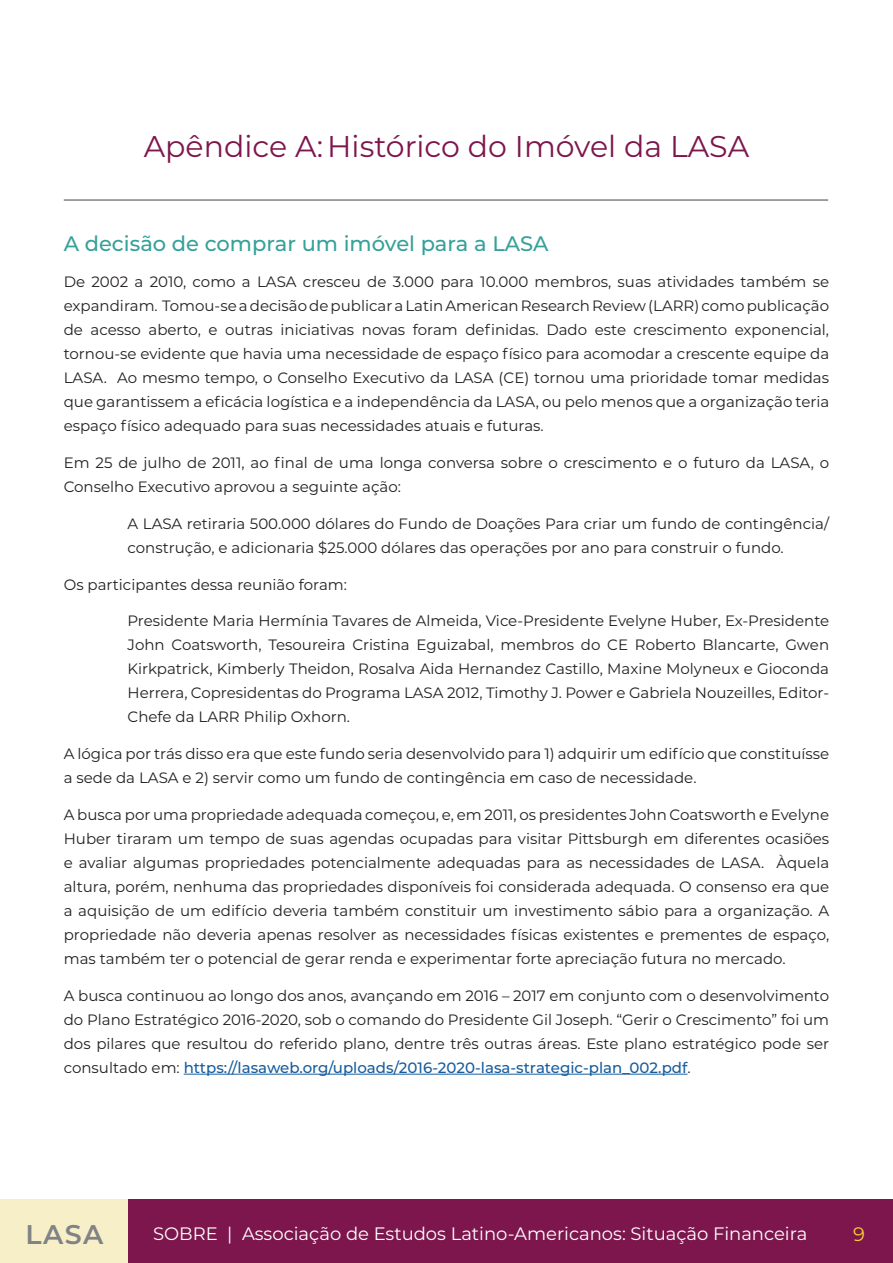
<style>
.page{position:relative;width:893px;height:1263px;background:#fff}
.page>*{position:absolute;margin:0;border:0;box-sizing:border-box;transform-origin:0 0}
.Titulares_guinda{font:30px "Montserrat";color:#7d164c}
.t1{font:600 27px "Montserrat";color:#808285}
.Cuerpo_de_texto{font:500 21px "Montserrat";color:#35a199}
.t2{font:19.5px "Montserrat";color:#f8ce34}
.t3{font:18px "Montserrat";color:#fff}
.Cuerpo_de_texto-2{font:15px/24px "Montserrat";color:#231f20;text-align:justify}
.s1{font-weight:500;color:#175d9e}
</style>
<div class="page">
<div style="left:0;top:1199px;width:129px;height:64px;background:#f6efc7"></div>
<div style="left:129px;top:1199px;width:764px;height:64px;background:#7d164c"></div>
<hr style="left:184px;top:1074px;width:503px;height:1px;background:#175d9e">
<hr style="left:64px;top:199px;width:764px;height:2px;background:#808285">
<p class="Titulares_guinda" style="left:144px;top:125px;width:607px">Apêndice A:Histórico do Imóvel da LASA</p>
<p class="Cuerpo_de_texto" style="left:64px;top:228px;width:486px">A decisão de comprar um imóvel para a LASA</p>
<p class="Cuerpo_de_texto-2" style="left:64px;top:269px;width:767px">De 2002 a 2010, como a LASA cresceu de 3.000 para 10.000 membros, suas atividades também se expandiram. Tomou-se a decisão de publicar a Latin American Research Review (LARR) como publicação de acesso aberto, e outras iniciativas novas foram definidas. Dado este crescimento exponencial, tornou-se evidente que havia uma necessidade de espaço físico para acomodar a crescente equipe da LASA. Ao mesmo tempo, o Conselho Executivo da LASA (CE) tornou uma prioridade tomar medidas que garantissem a eficácia logística e a independência da LASA, ou pelo menos que a organização teria espaço físico adequado para suas necessidades atuais e futuras.</p>
<p class="Cuerpo_de_texto-2" style="left:64px;top:450px;width:767px">Em 25 de julho de 2011, ao final de uma longa conversa sobre o crescimento e o futuro da LASA, o<br>Conselho Executivo aprovou a seguinte ação:</p>
<p class="Cuerpo_de_texto-2" style="left:128px;top:511px;width:703px">A LASA retiraria 500.000 dólares do Fundo de Doações Para criar um fundo de contingência/ construção, e adicionaria $25.000 dólares das operações por ano para construir o fundo.</p>
<p class="Cuerpo_de_texto-2" style="left:64px;top:572px;width:285px">Os participantes dessa reunião foram:</p>
<p class="Cuerpo_de_texto-2" style="left:128px;top:608px;width:703px">Presidente Maria Hermínia Tavares de Almeida, Vice-Presidente Evelyne Huber, Ex-Presidente John Coatsworth, Tesoureira Cristina Eguizabal, membros do CE Roberto Blancarte, Gwen Kirkpatrick, Kimberly Theidon, Rosalva Aida Hernandez Castillo, Maxine Molyneux e Gioconda Herrera, Copresidentas do Programa LASA 2012, Timothy J. Power e Gabriela Nouzeilles, Editor-Chefe da LARR Philip Oxhorn.</p>
<p class="Cuerpo_de_texto-2" style="left:64px;top:741px;width:767px">A lógica por trás disso era que este fundo seria desenvolvido para 1) adquirir um edifício que constituísse a sede da LASA e 2) servir como um fundo de contingência em caso de necessidade.</p>
<p class="Cuerpo_de_texto-2" style="left:64px;top:802px;width:767px">A busca por uma propriedade adequada começou, e, em 2011, os presidentes John Coatsworth e Evelyne Huber tiraram um tempo de suas agendas ocupadas para visitar Pittsburgh em diferentes ocasiões e avaliar algumas propriedades potencialmente adequadas para as necessidades de LASA. Àquela altura, porém, nenhuma das propriedades disponíveis foi considerada adequada. O consenso era que a aquisição de um edifício deveria também constituir um investimento sábio para a organização. A propriedade não deveria apenas resolver as necessidades físicas existentes e prementes de espaço, mas também ter o potencial de gerar renda e experimentar forte apreciação futura no mercado.</p>
<p class="Cuerpo_de_texto-2" style="left:64px;top:983px;width:767px">A busca continuou ao longo dos anos, avançando em 2016 – 2017 em conjunto com o desenvolvimento do Plano Estratégico 2016-2020, sob o comando do Presidente Gil Joseph. “Gerir o Crescimento” foi um dos pilares que resultou do referido plano, dentre três outras áreas. Este plano estratégico pode ser consultado em: <span class="s1">https://lasaweb.org/uploads/2016-2020-lasa-strategic-plan_002.pdf</span>.</p>
<h2 class="t1" style="left:26px;top:1215px;width:79px">LASA</h2>
<p class="t3" style="left:153px;top:1221px;width:656px">SOBRE | Associação de Estudos Latino-Americanos: Situação Financeira</p>
<h3 class="t2" style="left:853px;top:1220px;width:13px">9</h3>
</div>
